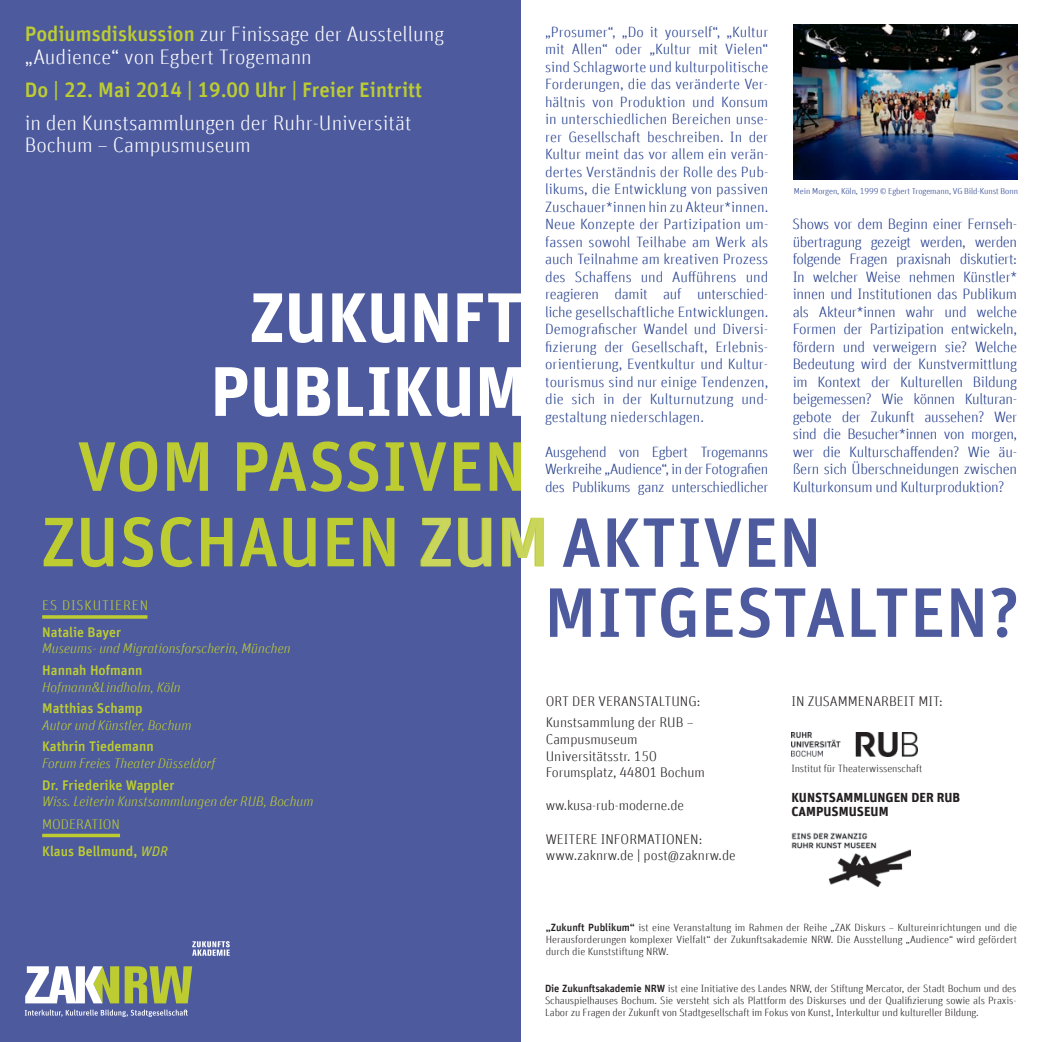
<style>
.page{position:relative;width:1042px;height:1042px;background:#fff}
.page>*{position:absolute;margin:0;border:0;box-sizing:border-box;transform-origin:0 0}
.t1{font:500 70px/70px "Unit Offc Pro";color:#4d5a9e}
.t2{font:300 21px/22.8px "Unit Offc Pro";color:#fff}
.t3{font:500 21px "Unit Offc Pro";color:#bdcd31}
.t4{font:300 15.05px/17.5px "Unit Offc Pro";letter-spacing:-.02em;color:#253f8e;text-align:justify}
.t5{font:300 14.88px/17.5px "Unit Offc Pro";letter-spacing:-.025em;color:#253f8e;text-align:justify}
.t6{font:300 14px/16.6px "Unit Offc Pro";color:#231f20}
.t7{font:italic 300 14px "Unit Offc Pro";color:#bdcd31}
.t8{font:500 14px/27.5px "Unit Offc Pro";color:#bdcd31}
.t9{font:300 14px "Unit Offc Pro";letter-spacing:.06em;color:#bdcd31}
.t10{font:700 13.3px/14.5px "Unit Offc Pro";color:#231f20}
.t11{font:300 10.5px/12.2px "Unit Offc Pro";letter-spacing:-.01em;color:#231f20;text-align:justify}
.t12{font:300 8.58px "Unit Offc Pro";letter-spacing:-.01em;color:#253f8e}
.s1{font-weight:500;color:#bdcd31}
.s2{font-weight:300}
.s3{font-weight:400;font-style:italic}
.s4{font-size:14.88px}
.s5{font-weight:500}
</style>
<div class="page">
<div style="left:0;top:0;width:521px;height:1042px;background:#4d5a9e"></div>
<svg style="left:192px;top:941px;width:38px;height:15px"></svg>
<svg style="left:125px;top:966px;width:67px;height:37px"></svg>
<svg style="left:25px;top:966px;width:94px;height:37px"></svg>
<svg style="left:25px;top:1009px;width:163px;height:8px"></svg>
<svg style="left:42px;top:615px;width:105px;height:4px"></svg>
<hr style="left:42px;top:834px;width:78px;height:3px;background:#bdcd31">
<svg style="left:252px;top:293px;width:269px;height:50px"></svg>
<svg style="left:215px;top:367px;width:306px;height:50px"></svg>
<svg style="left:79px;top:441px;width:442px;height:51px"></svg>
<svg style="left:44px;top:517px;width:500px;height:50px"></svg>
<img style="left:794px;top:25px;width:224px;height:154px">
<img style="left:791px;top:732px;width:127px;height:24px">
<img style="left:791px;top:832px;width:119px;height:55px">
<h2 class="t2" style="left:25px;top:22px;width:421px"><span class="s1">Podiumsdiskussion</span> zur Finissage der Ausstellung „Audience“ von Egbert Trogemann</h2>
<h2 class="t3" style="left:25px;top:75px;width:399px">Do | 22. Mai 2014 | 19.00 Uhr | Freier Eintritt</h2>
<h2 class="t2" style="left:25px;top:110px;width:388px">in den Kunstsammlungen der Ruhr-U niversität<br>Bochum – Campusmuseum</h2>
<p class="t9" style="left:42px;top:596px;width:108px">Es diskutieren</p>
<p class="t8" style="left:42px;top:617px;width:80px">Natalie Bayer</p>
<p class="t7" style="left:42px;top:639px;width:250px">Museums- und Migrationsforscherin, München</p>
<p class="t8" style="left:42px;top:656px;width:102px">Hannah Hofmann</p>
<p class="t7" style="left:42px;top:677px;width:140px">Hofmann&amp;Lindholm, Köln</p>
<p class="t8" style="left:42px;top:694px;width:102px">Matthias Schamp</p>
<p class="t7" style="left:42px;top:716px;width:151px">Autor und Künstler, Bochum</p>
<p class="t8" style="left:42px;top:732px;width:113px">Kathrin Tiedemann</p>
<p class="t7" style="left:42px;top:754px;width:175px">Forum Freies Theater Düsseldorf</p>
<p class="t8" style="left:42px;top:770px;width:134px">Dr. Friederike Wappler</p>
<p class="t7" style="left:42px;top:792px;width:273px">Wiss. Leiterin Kunstsammlungen der RUB, Bochum</p>
<p class="t8" style="left:42px;top:809px;width:127px"><span class="s2">Moderation<br></span>Klaus Bellmund, <span class="s3">WDR</span></p>
<p class="t5" style="left:545px;top:22px;width:225px">„Prosumer“, „Do it yourself“, „Kultur mit Allen“ oder „Kultur mit Vielen“ sind Schlagworte und kulturpolitische Forderungen, die das veränderte Ver&shy;hältnis von Produktion und Konsum in unterschiedlichen Bereichen unse&shy;rer Gesellschaft beschreiben. In der Kultur meint das vor allem ein verän&shy;dertes Verständnis der Rolle des Pub&shy;likums, die Entwicklung von passiven Zuschauer*innen hin zu Akteur*innen.<br>Neue Konzepte der Partizipation um&shy;fassen sowohl Teilhabe am Werk als auch Teilnahme am kreativen Prozess des Schaffens und Aufführens und reagieren damit auf unterschied&shy;liche gesellschaftliche Entwicklungen.<br>Demografischer Wandel und Diversi&shy;fizierung der Gesellschaft, Erlebnis&shy;orientierung, Eventkultur und Kultur&shy;tourismus sind nur einige Tendenzen, die sich in der Kulturnutzung und&shy;gestaltung niederschlagen.</p>
<p class="t5" style="left:545px;top:442px;width:225px">Ausgehend von Egbert Trogemanns Werkreihe „Audience“, in der Fotografien des Publikums ganz unterschiedlicher</p>
<p class="t12" style="left:794px;top:186px;width:226px">Mein Morgen, Köln, 1999 © Egbert Trogemann, VG Bild-Kunst Bonn</p>
<p class="t4" style="left:792px;top:215px;width:226px"><span class="s4">Shows</span> vor dem Beginn einer Fernseh&shy;übertragung gezeigt werden, werden folgende Fragen praxisnah diskutiert:<br>In welcher Weise nehmen Künstler* innen und Institutionen das Publikum als Akteur*innen wahr und welche Formen der Partizipation entwickeln, fördern und verweigern sie? Welche Bedeutung wird der Kunstvermittlung im Kontext der Kulturellen Bildung beigemessen? Wie können Kulturan&shy;gebote der Zukunft aussehen? Wer sind die Besucher*innen von morgen, wer die Kulturschaffenden? Wie äu&shy;ßern sich Überschneidungen zwischen Kulturkonsum und Kulturproduktion?</p>
<h1 class="t1" style="left:544px;top:504px;width:477px">AKTIVEN<br>MITGESTALTEN?</h1>
<p class="t6" style="left:546px;top:690px;width:156px;line-height:21.5px">Ort der Veranstaltung:<br>Kunstsammlung der RU B –</p>
<p class="t6" style="left:546px;top:730px;width:161px">Campusmuseum<br>U niversitätsstr. 150<br>Forumsplatz, 44801 Bochum</p>
<p class="t6" style="left:546px;top:797px;width:140px">ww.kusa-rub-moderne.de</p>
<p class="t6" style="left:546px;top:830px;width:191px">Weitere Informationen: www.zaknrw.de | post@zaknrw.de</p>
<p class="t6" style="left:791px;top:692px;width:153px">IN ZUSAMMENARBEIT MIT:</p>
<p class="t11" style="left:791px;top:762px;width:132px">Institut für Theaterwissenschaft</p>
<p class="t10" style="left:791px;top:789px;width:170px">KUNSTSAMMLUNGEN DER RUB<br>CAMPUSMUSEUM</p>
<p class="t11" style="left:546px;top:920px;width:473px"><span class="s5">„Zukunft Publikum“</span> ist eine Veranstaltung im Rahmen der Reihe „ZAK Diskurs – Kultureinrichtungen und die Herausforderungen komplexer Vielfalt“ der Zukunftsakademie NRW. Die Ausstellung „Audience“ wird gefördert durch die Kunststiftung NRW.</p>
<p class="t11" style="left:545px;top:982px;width:473px"><span class="s5">Die Zukunftsakademie NRW</span> ist eine Initiative des Landes NRW, der Stiftung Mercator, der Stadt Bochum und des Schauspielhauses Bochum. Sie versteht sich als Plattform des Diskurses und der Qualifizierung sowie als Praxis-Labor zu Fragen der Zukunft von Stadtgesellschaft im Fokus von Kunst, Interkultur und kultureller Bildung.</p>
</div>
